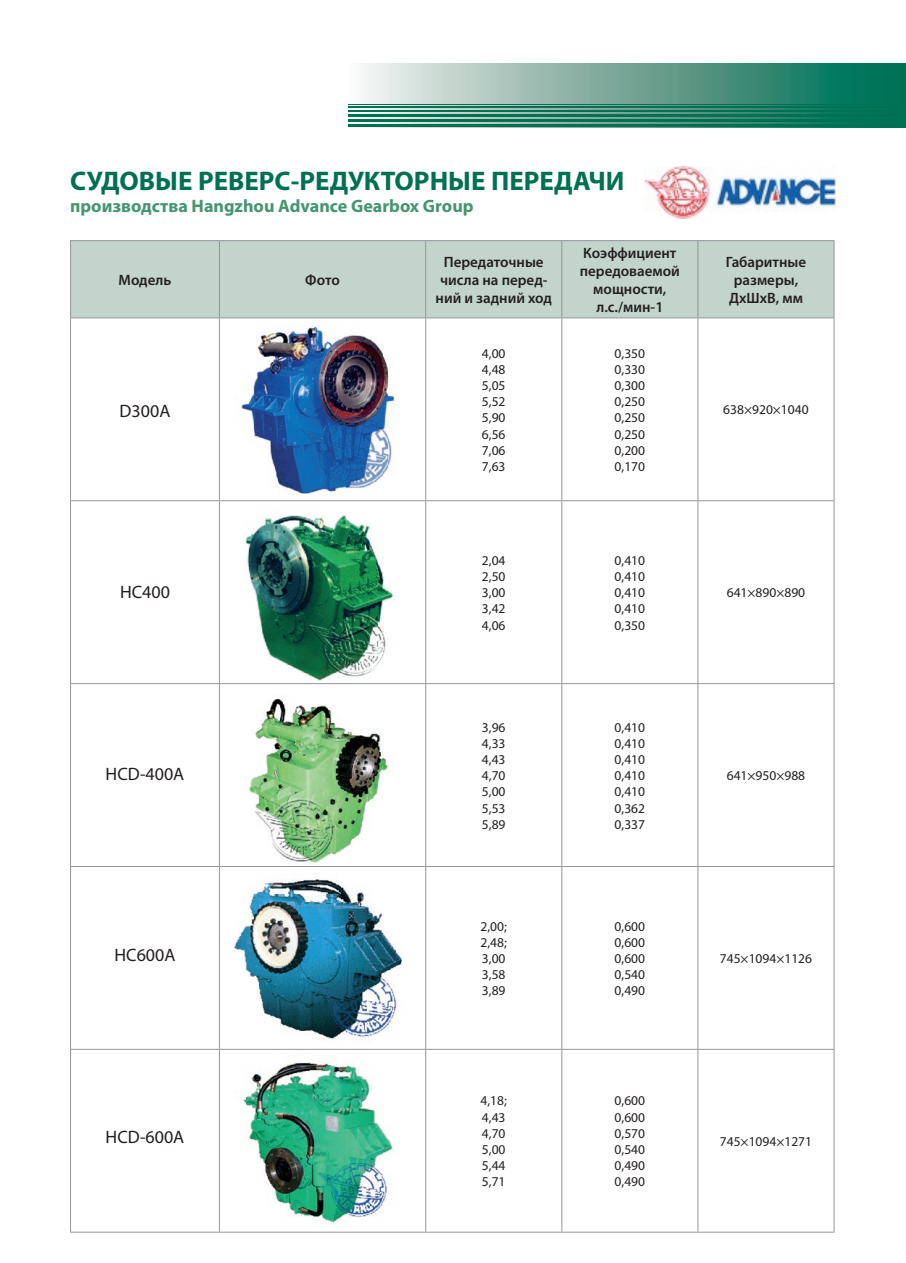
<style>
.page{position:relative;width:906px;height:1263px;background:#fff}
.page>*{position:absolute;margin:0;border:0;box-sizing:border-box;transform-origin:0 0}
.t1{font:700 27px "Myriad Pro";color:#007053}
.t2{font:700 18px "Myriad Pro";color:#439670}
.t3{font:18px "Myriad Pro";color:#231f20}
.t4{font:600 15px/18px "Myriad Pro";color:#231f20;text-align:center}
.t5{font:13.5px/16.2px "Myriad Pro";color:#231f20;text-align:justify}
</style>
<div class="page">
<svg style="left:349px;top:64px;width:557px;height:64px;background:#71a899"></svg>
<hr style="left:349px;top:124px;width:557px;height:3px;background:#007053">
<hr style="left:349px;top:119px;width:557px;height:3px;background:#007053">
<hr style="left:349px;top:114px;width:557px;height:2px;background:#007053">
<hr style="left:349px;top:110px;width:557px;height:2px;background:#007053">
<hr style="left:349px;top:106px;width:557px;height:2px;background:#007053">
<hr style="left:349px;top:104px;width:557px;height:1px;background:#007053">
<div style="left:71px;top:241px;width:762px;height:76px;background:#c3d4cd"></div>
<hr style="left:70px;top:240px;width:149px;height:1px;background:#939598">
<hr style="left:70px;top:241px;width:1px;height:76px;background:#939598">
<hr style="left:219px;top:240px;width:207px;height:1px;background:#939598">
<hr style="left:219px;top:241px;width:1px;height:76px;background:#939598">
<hr style="left:426px;top:240px;width:136px;height:1px;background:#939598">
<hr style="left:425px;top:241px;width:1px;height:76px;background:#939598">
<hr style="left:562px;top:240px;width:136px;height:1px;background:#939598">
<hr style="left:561px;top:241px;width:1px;height:76px;background:#939598">
<hr style="left:698px;top:240px;width:136px;height:1px;background:#939598">
<hr style="left:697px;top:241px;width:1px;height:76px;background:#939598">
<hr style="left:833px;top:241px;width:1px;height:76px;background:#939598">
<hr style="left:70px;top:317px;width:149px;height:1px;background:#939598">
<hr style="left:70px;top:318px;width:1px;height:182px;background:#939598">
<hr style="left:219px;top:317px;width:207px;height:1px;background:#939598">
<hr style="left:219px;top:318px;width:1px;height:182px;background:#939598">
<hr style="left:426px;top:317px;width:136px;height:1px;background:#939598">
<hr style="left:425px;top:318px;width:1px;height:182px;background:#939598">
<hr style="left:562px;top:317px;width:136px;height:1px;background:#939598">
<hr style="left:561px;top:318px;width:1px;height:182px;background:#939598">
<hr style="left:698px;top:317px;width:136px;height:1px;background:#939598">
<hr style="left:697px;top:318px;width:1px;height:182px;background:#939598">
<hr style="left:833px;top:318px;width:1px;height:182px;background:#939598">
<hr style="left:70px;top:500px;width:149px;height:1px;background:#939598">
<hr style="left:70px;top:501px;width:1px;height:182px;background:#939598">
<hr style="left:219px;top:500px;width:207px;height:1px;background:#939598">
<hr style="left:219px;top:501px;width:1px;height:182px;background:#939598">
<hr style="left:426px;top:500px;width:136px;height:1px;background:#939598">
<hr style="left:425px;top:501px;width:1px;height:182px;background:#939598">
<hr style="left:562px;top:500px;width:136px;height:1px;background:#939598">
<hr style="left:561px;top:501px;width:1px;height:182px;background:#939598">
<hr style="left:698px;top:500px;width:136px;height:1px;background:#939598">
<hr style="left:697px;top:501px;width:1px;height:182px;background:#939598">
<hr style="left:833px;top:501px;width:1px;height:182px;background:#939598">
<hr style="left:70px;top:683px;width:149px;height:1px;background:#939598">
<hr style="left:70px;top:684px;width:1px;height:182px;background:#939598">
<hr style="left:219px;top:683px;width:207px;height:1px;background:#939598">
<hr style="left:219px;top:684px;width:1px;height:182px;background:#939598">
<hr style="left:426px;top:683px;width:136px;height:1px;background:#939598">
<hr style="left:425px;top:684px;width:1px;height:182px;background:#939598">
<hr style="left:562px;top:683px;width:136px;height:1px;background:#939598">
<hr style="left:561px;top:684px;width:1px;height:182px;background:#939598">
<hr style="left:698px;top:683px;width:136px;height:1px;background:#939598">
<hr style="left:697px;top:684px;width:1px;height:182px;background:#939598">
<hr style="left:833px;top:684px;width:1px;height:182px;background:#939598">
<hr style="left:70px;top:866px;width:149px;height:1px;background:#939598">
<hr style="left:70px;top:867px;width:1px;height:182px;background:#939598">
<hr style="left:219px;top:866px;width:207px;height:1px;background:#939598">
<hr style="left:219px;top:867px;width:1px;height:182px;background:#939598">
<hr style="left:426px;top:866px;width:136px;height:1px;background:#939598">
<hr style="left:425px;top:867px;width:1px;height:182px;background:#939598">
<hr style="left:562px;top:866px;width:136px;height:1px;background:#939598">
<hr style="left:561px;top:867px;width:1px;height:182px;background:#939598">
<hr style="left:698px;top:866px;width:136px;height:1px;background:#939598">
<hr style="left:697px;top:867px;width:1px;height:182px;background:#939598">
<hr style="left:833px;top:867px;width:1px;height:182px;background:#939598">
<hr style="left:70px;top:1049px;width:149px;height:1px;background:#939598">
<hr style="left:70px;top:1050px;width:1px;height:182px;background:#939598">
<hr style="left:219px;top:1049px;width:207px;height:1px;background:#939598">
<hr style="left:219px;top:1050px;width:1px;height:182px;background:#939598">
<hr style="left:426px;top:1049px;width:136px;height:1px;background:#939598">
<hr style="left:425px;top:1050px;width:1px;height:182px;background:#939598">
<hr style="left:562px;top:1049px;width:136px;height:1px;background:#939598">
<hr style="left:561px;top:1050px;width:1px;height:182px;background:#939598">
<hr style="left:698px;top:1049px;width:136px;height:1px;background:#939598">
<hr style="left:697px;top:1050px;width:1px;height:182px;background:#939598">
<hr style="left:833px;top:1050px;width:1px;height:182px;background:#939598">
<hr style="left:70px;top:1232px;width:149px;height:1px;background:#939598">
<hr style="left:219px;top:1232px;width:207px;height:1px;background:#939598">
<hr style="left:426px;top:1232px;width:136px;height:1px;background:#939598">
<hr style="left:562px;top:1232px;width:136px;height:1px;background:#939598">
<hr style="left:698px;top:1232px;width:136px;height:1px;background:#939598">
<img style="left:241px;top:326px;width:154px;height:168px">
<img style="left:245px;top:515px;width:148px;height:165px">
<img style="left:248px;top:698px;width:140px;height:165px">
<img style="left:234px;top:879px;width:169px;height:160px">
<img style="left:243px;top:1062px;width:150px;height:161px">
<img style="left:644px;top:166px;width:192px;height:53px">
<h1 class="t1" style="left:70px;top:166px;width:556px">СУДОВЫЕ РЕВЕРС-РЕДУКТОРНЫЕ ПЕРЕДАЧИ</h1>
<h2 class="t2" style="left:70px;top:196px;width:405px">производства Hangzhou Advance Gearbox Group</h2>
<p class="t4" style="left:119px;top:271px;width:54px">Модель</p>
<p class="t4" style="left:305px;top:271px;width:36px">Фото</p>
<h2 class="t3" style="left:120px;top:401px;width:52px">D300A</h2>
<h2 class="t3" style="left:120px;top:582px;width:51px">НС400</h2>
<h2 class="t3" style="left:106px;top:764px;width:80px">НСD-400A</h2>
<h2 class="t3" style="left:114px;top:945px;width:62px">НС600А</h2>
<h2 class="t3" style="left:106px;top:1127px;width:80px">НСD-600А</h2>
<p class="t4" style="left:435px;top:253px;width:118px">Передаточные числа на перед&shy;ний и задний ход</p>
<p class="t4" style="left:580px;top:244px;width:102px">Коэффициент передоваемой мощности, л.с./мин-1</p>
<p class="t4" style="left:726px;top:253px;width:82px">Габаритные размеры,<br>ДхШхВ, мм</p>
<p class="t5" style="left:482px;top:345px;width:25px">4,00<br>4,48<br>5,05<br>5,52<br>5,90<br>6,56<br>7,06<br>7,63</p>
<p class="t5" style="left:614px;top:345px;width:32px">0,350<br>0,330<br>0,300<br>0,250<br>0,250<br>0,250<br>0,200<br>0,170</p>
<p class="t5" style="left:482px;top:552px;width:25px">2,04<br>2,50<br>3,00<br>3,42<br>4,06</p>
<p class="t5" style="left:614px;top:552px;width:32px">0,410<br>0,410<br>0,410<br>0,410<br>0,350</p>
<p class="t5" style="left:482px;top:719px;width:25px">3,96<br>4,33<br>4,43<br>4,70<br>5,00<br>5,53<br>5,89</p>
<p class="t5" style="left:614px;top:719px;width:32px">0,410<br>0,410<br>0,410<br>0,410<br>0,410<br>0,362<br>0,337</p>
<p class="t5" style="left:480px;top:918px;width:28px">2,00; 2,48; 3,00<br>3,58<br>3,89</p>
<p class="t5" style="left:614px;top:918px;width:32px">0,600<br>0,600<br>0,600<br>0,540<br>0,490</p>
<p class="t5" style="left:480px;top:1093px;width:28px">4,18; 4,43<br>4,70<br>5,00<br>5,44<br>5,71</p>
<p class="t5" style="left:614px;top:1093px;width:32px">0,600<br>0,600<br>0,570<br>0,540<br>0,490<br>0,490</p>
<p class="t5" style="left:723px;top:402px;width:87px">638×920×1040</p>
<p class="t5" style="left:727px;top:585px;width:80px">641×890×890</p>
<p class="t5" style="left:727px;top:768px;width:80px">641×950×988</p>
<p class="t5" style="left:720px;top:950px;width:94px">745×1094×1126</p>
<p class="t5" style="left:720px;top:1133px;width:94px">745×1094×1271</p>
</div>
